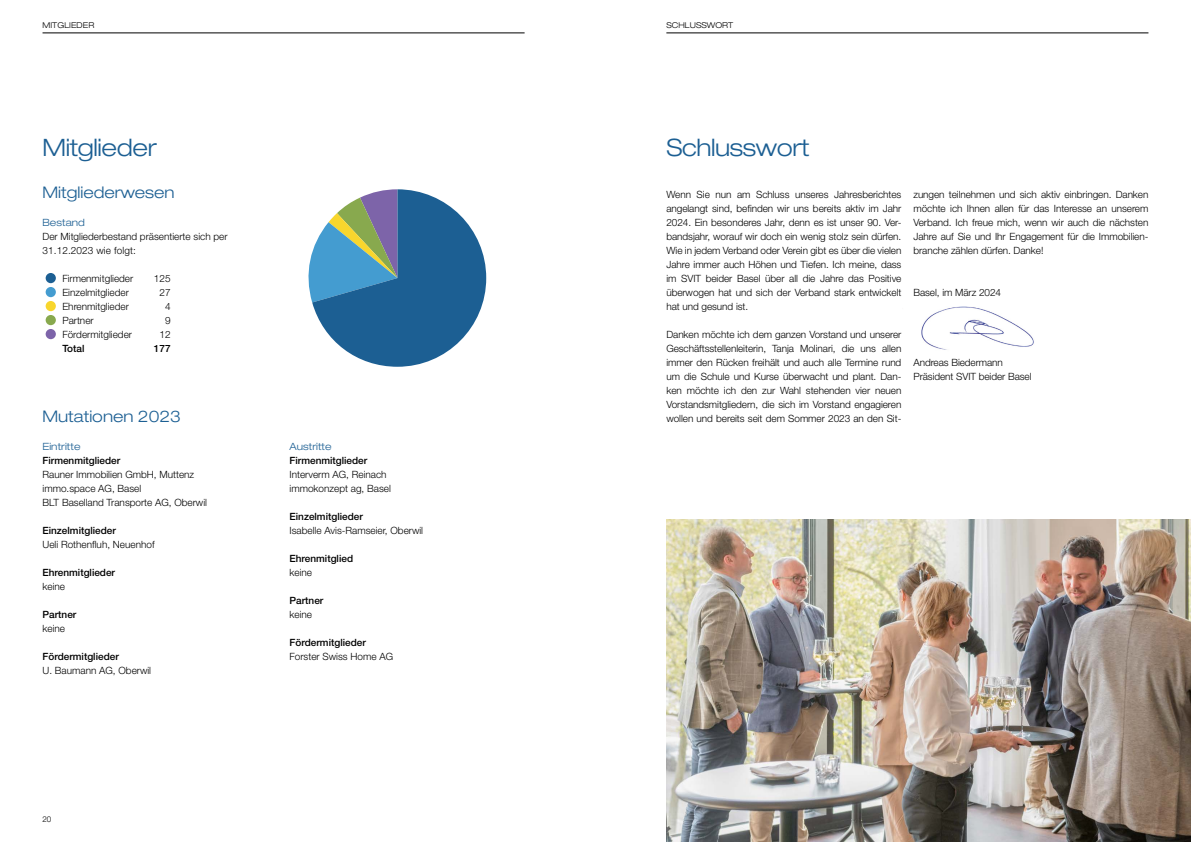
<style>
.page{position:relative;width:1191px;height:842px;background:#fff}
.page>*{position:absolute;margin:0;border:0;box-sizing:border-box;transform-origin:0 0}
.t1{font:300 expanded 24px "Helvetica Neue LT Std";letter-spacing:-.015em;color:#1c5f93}
.t2{font:300 expanded 16px "Helvetica Neue LT Std";color:#1c5f93}
.t3{font:300 10px/14px "Helvetica Neue LT Std";color:#000}
.t4{font:500 10px "Helvetica Neue LT Std";color:#000}
.t5{font:300 expanded 10px "Helvetica Neue LT Std";letter-spacing:.005em;color:#1c5f93}
.t6{font:300 expanded 8px "Helvetica Neue LT Std";letter-spacing:.01em;color:#000}
.t7{font:300 8px "Helvetica Neue LT Std";color:#000}
</style>
<div class="page">
<hr style="left:43px;top:33px;width:481px;height:1px;background:#000">
<div style="left:46px;top:273px;width:10px;height:10px;background:#1c5f93;border-radius:50%"></div>
<div style="left:46px;top:287px;width:10px;height:10px;background:#449cd0;border-radius:50%"></div>
<div style="left:46px;top:301px;width:10px;height:10px;background:#f8d62d;border-radius:50%"></div>
<div style="left:46px;top:315px;width:10px;height:10px;background:#88a94e;border-radius:50%"></div>
<div style="left:46px;top:329px;width:10px;height:10px;background:#7d64a9;border-radius:50%"></div>
<svg style="left:308px;top:189px;width:178px;height:178px"></svg>
<hr style="left:666px;top:33px;width:482px;height:1px;background:#000">
<img style="left:921px;top:306px;width:113px;height:44px">
<img style="left:666px;top:520px;width:525px;height:322px">
<p class="t6" style="left:43px;top:21px;width:53px">MITGLIEDER</p>
<h1 class="t1" style="left:43px;top:133px;width:115px">Mitglieder</h1>
<h2 class="t2" style="left:43px;top:182px;width:134px">Mitgliederwesen</h2>
<p class="t5" style="left:43px;top:216px;width:44px">Bestand</p>
<p class="t3" style="left:43px;top:229px;width:187px">Der Mitgliederbestand präsentierte sich per<br>31.12.2023 wie folgt:</p>
<p class="t3" style="left:62px;top:271px;width:72px">Firmenmitglieder</p>
<p class="t3" style="left:154px;top:271px;width:18px">125</p>
<p class="t3" style="left:62px;top:285px;width:68px">Einzelmitglieder</p>
<p class="t3" style="left:159px;top:285px;width:13px">27</p>
<p class="t3" style="left:62px;top:299px;width:68px">Ehrenmitglieder</p>
<p class="t3" style="left:165px;top:299px;width:7px">4</p>
<p class="t3" style="left:62px;top:313px;width:33px">Partner</p>
<p class="t3" style="left:165px;top:313px;width:7px">9</p>
<p class="t3" style="left:62px;top:327px;width:71px">Fördermitglieder</p>
<p class="t3" style="left:159px;top:327px;width:13px">12</p>
<p class="t4" style="left:62px;top:342px;width:24px">Total</p>
<p class="t4" style="left:154px;top:342px;width:18px">177</p>
<h2 class="t2" style="left:43px;top:406px;width:140px">Mutationen 2023</h2>
<p class="t5" style="left:43px;top:440px;width:39px">Eintritte</p>
<p class="t4" style="left:43px;top:454px;width:79px">Firmenmitglieder</p>
<p class="t3" style="left:43px;top:467px;width:166px">Rauner Immobilien GmbH, Muttenz immo.space AG, Basel<br>BLT Baselland Transporte AG, Oberwil</p>
<p class="t4" style="left:43px;top:524px;width:75px">Einzelmitglieder</p>
<p class="t3" style="left:43px;top:537px;width:114px">Ueli Rothenfluh, Neuenhof</p>
<p class="t4" style="left:43px;top:566px;width:74px">Ehrenmitglieder</p>
<p class="t3" style="left:43px;top:579px;width:24px">keine</p>
<p class="t4" style="left:43px;top:608px;width:35px">Partner</p>
<p class="t3" style="left:43px;top:621px;width:24px">keine</p>
<p class="t4" style="left:43px;top:650px;width:78px">Fördermitglieder</p>
<p class="t3" style="left:43px;top:663px;width:110px">U. Baumann AG, Oberwil</p>
<p class="t7" style="left:43px;top:814px;width:10px">20</p>
<p class="t5" style="left:289px;top:440px;width:44px">Austritte</p>
<p class="t4" style="left:289px;top:454px;width:79px">Firmenmitglieder</p>
<p class="t3" style="left:289px;top:467px;width:103px">Interverm AG, Reinach immokonzept ag, Basel</p>
<p class="t4" style="left:289px;top:510px;width:75px">Einzelmitglieder</p>
<p class="t3" style="left:289px;top:523px;width:135px">Isabelle Avis-Ramseier, Oberwil</p>
<p class="t4" style="left:289px;top:552px;width:65px">Ehrenmitglied</p>
<p class="t3" style="left:289px;top:565px;width:24px">keine</p>
<p class="t4" style="left:289px;top:594px;width:35px">Partner</p>
<p class="t3" style="left:289px;top:607px;width:24px">keine</p>
<p class="t4" style="left:289px;top:636px;width:78px">Fördermitglieder</p>
<p class="t3" style="left:289px;top:649px;width:105px">Forster Swiss Home AG</p>
<p class="t6" style="left:666px;top:21px;width:68px">SCHLUSSWORT</p>
<h1 class="t1" style="left:666px;top:133px;width:145px">Schlusswort</h1>
<p class="t3" style="left:666px;top:187px;width:236px;text-align:justify">Wenn Sie nun am Schluss unseres Jahresberichtes angelangt sind, befinden wir uns bereits aktiv im Jahr 2024. Ein besonderes Jahr, denn es ist unser 90. Ver&shy;bandsjahr, worauf wir doch ein wenig stolz sein dürfen.<br>Wie in jedem Verband oder Verein gibt es über die vielen Jahre immer auch Höhen und Tiefen. Ich meine, dass im SVIT beider Basel über all die Jahre das Positive überwogen hat und sich der Verband stark entwickelt hat und gesund ist.</p>
<p class="t3" style="left:666px;top:327px;width:236px;text-align:justify">Danken möchte ich dem ganzen Vorstand und unserer Geschäftsstellenleiterin, Tanja Molinari, die uns allen immer den Rücken freihält und auch alle Termine rund um die Schule und Kurse überwacht und plant. Dan&shy;ken möchte ich den zur Wahl stehenden vier neuen Vorstandsmitgliedern, die sich im Vorstand engagieren wollen und bereits seit dem Sommer 2023 an den Sit-</p>
<p class="t3" style="left:913px;top:187px;width:236px;text-align:justify">zungen teilnehmen und sich aktiv einbringen. Danken möchte ich Ihnen allen für das Interesse an unserem Verband. Ich freue mich, wenn wir auch die nächsten Jahre auf Sie und Ihr Engagement für die Immobilien&shy;branche zählen dürfen. Danke!</p>
<p class="t3" style="left:913px;top:285px;width:89px">Basel, im März 2024</p>
<p class="t3" style="left:913px;top:355px;width:120px">Andreas Biedermann<br>Präsident SVIT beider Basel</p>
</div>
